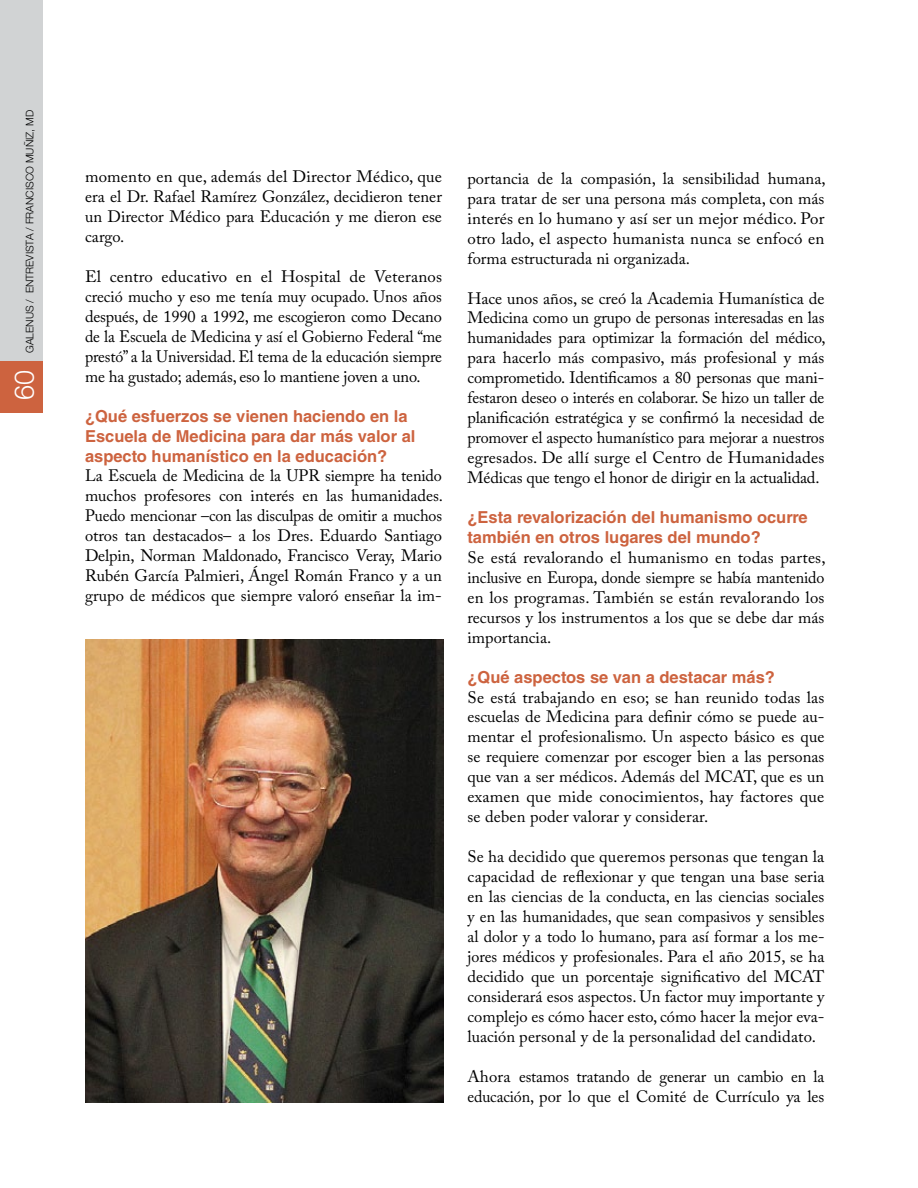
<style>
.page{position:relative;width:918px;height:1188px;background:#fff}
.page>*{position:absolute;margin:0;border:0;box-sizing:border-box;transform-origin:0 0}
.t1{font:300 27px "Helvetica Neue";color:#fff}
.t2{font:16.5px/20px "Adobe Caslon Pro";color:#000;text-align:justify}
.t3{font:700 16.5px/20px "Helvetica LT Std";color:#cd633f}
.t4{font:300 10.5px "Helvetica Neue";color:#000}
</style>
<div class="page">
<img style="left:85px;top:639px;width:358px;height:464px">
<div style="left:0;top:0;width:43px;height:412px;background:#d1d3d4"></div>
<div style="left:0;top:361px;width:43px;height:51px;background:#cd633f"></div>
<p class="t4" style="left:23px;top:353px;width:245px;rotate:-90deg">GALENUS / Entrevista / Francisco Muñiz, md</p>
<h1 class="t1" style="left:8px;top:400px;width:32px;rotate:-90deg">60</h1>
<p class="t2" style="left:85px;top:167px;width:358px">momento en que, además del Director Médico, que era el Dr. Rafael Ramírez González, decidieron tener un Director Médico para Educación y me dieron ese cargo.</p>
<p class="t2" style="left:85px;top:266px;width:359px">El centro educativo en el Hospital de Veteranos creció mucho y eso me tenía muy ocupado. Unos años después, de 1990 a 1992, me escogieron como Decano de la Escuela de Medicina y así el Gobierno Federal “me prestó” a la Universidad. El tema de la educación siempre me ha gustado; además, eso lo mantiene joven a uno.</p>
<p class="t3" style="left:85px;top:406px;width:332px">¿Qué esfuerzos se vienen haciendo en la<br>Escuela de Medicina para dar más valor al aspecto humanístico en la educación?</p>
<p class="t2" style="left:85px;top:466px;width:360px">La Escuela de Medicina de la UPR siempre ha tenido muchos profesores con interés en las humanidades.<br>Puedo mencionar –con las disculpas de omitir a muchos otros tan destacados– a los Dres. Eduardo Santiago Delpin, Norman Maldonado, Francisco Veray, Mario Rubén García Palmieri, Ángel Román Franco y a un grupo de médicos que siempre valoró enseñar la im-</p>
<p class="t2" style="left:468px;top:168px;width:360px">portancia de la compasión, la sensibilidad humana, para tratar de ser una persona más completa, con más interés en lo humano y así ser un mejor médico. Por otro lado, el aspecto humanista nunca se enfocó en forma estructurada ni organizada.</p>
<p class="t2" style="left:468px;top:288px;width:360px">Hace unos años, se creó la Academia Humanística de Medicina como un grupo de personas interesadas en las humanidades para optimizar la formación del médico, para hacerlo más compasivo, más profesional y más comprometido. Identificamos a 80 personas que mani&shy;festaron deseo o interés en colaborar. Se hizo un taller de planificación estratégica y se confirmó la necesidad de promover el aspecto humanístico para mejorar a nuestros egresados. De allí surge el Centro de Humanidades Médicas que tengo el honor de dirigir en la actualidad.</p>
<p class="t3" style="left:468px;top:507px;width:342px">¿Esta revalorización del humanismo ocurre también en otros lugares del mundo?</p>
<p class="t2" style="left:468px;top:547px;width:360px">Se está revalorando el humanismo en todas partes, inclusive en Europa, donde siempre se había mantenido en los programas. También se están revalorando los recursos y los instrumentos a los que se debe dar más importancia.</p>
<p class="t3" style="left:468px;top:667px;width:309px">¿Qué aspectos se van a destacar más?</p>
<p class="t2" style="left:468px;top:687px;width:358px">Se está trabajando en eso; se han reunido todas las escuelas de Medicina para definir cómo se puede au&shy;mentar el profesionalismo. Un aspecto básico es que se requiere comenzar por escoger bien a las personas que van a ser médicos. Además del MCAT, que es un examen que mide conocimientos, hay factores que se deben poder valorar y considerar.</p>
<p class="t2" style="left:467px;top:846px;width:359px">Se ha decidido que queremos personas que tengan la capacidad de reflexionar y que tengan una base seria en las ciencias de la conducta, en las ciencias sociales y en las humanidades, que sean compasivos y sensibles al dolor y a todo lo humano, para así formar a los me&shy;jores médicos y profesionales. Para el año 2015, se ha decidido que un porcentaje significativo del MCAT considerará esos aspectos. Un factor muy importante y complejo es cómo hacer esto, cómo hacer la mejor eva&shy;luación personal y de la personalidad del candidato.</p>
<p class="t2" style="left:468px;top:1066px;width:358px">Ahora estamos tratando de generar un cambio en la educación, por lo que el Comité de Currículo ya les</p>
</div>
